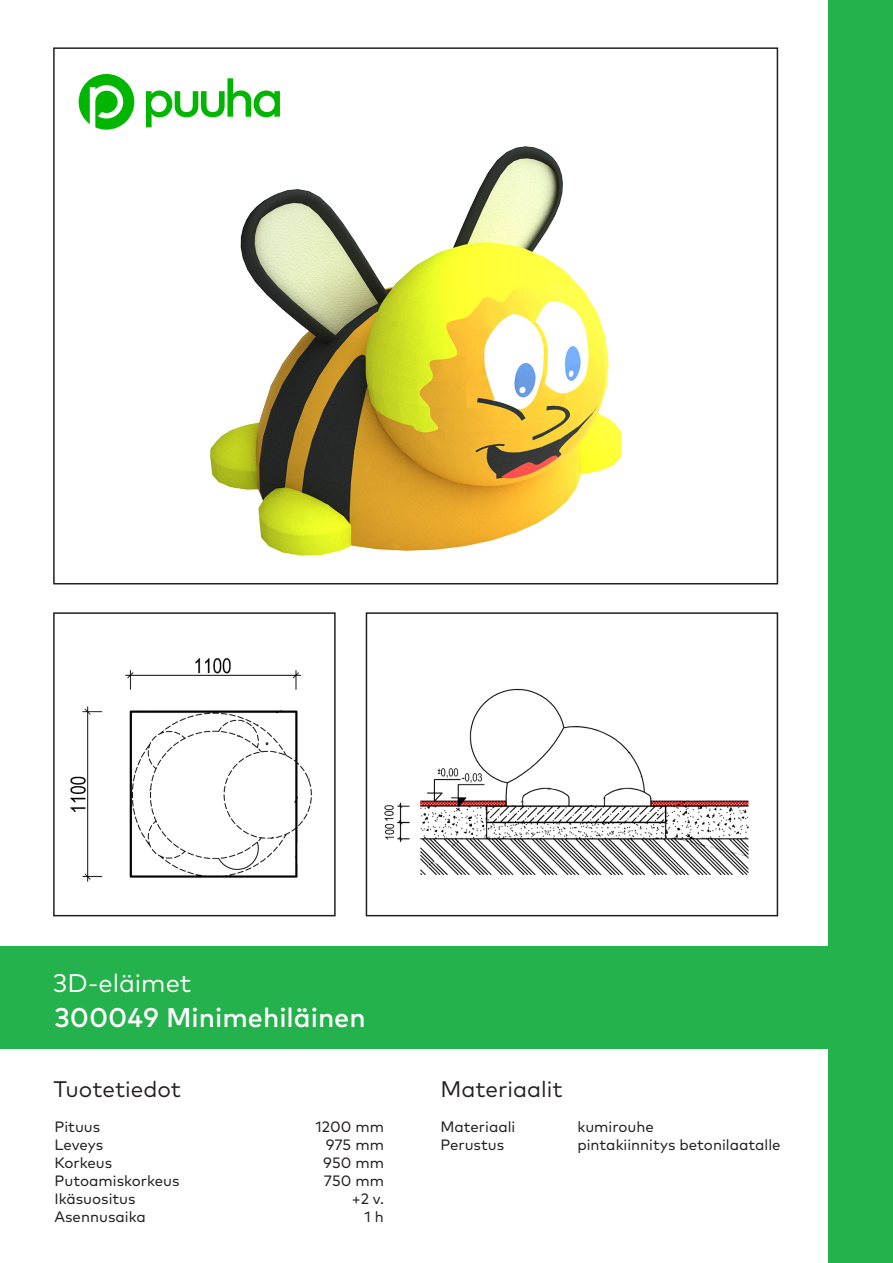
<style>
.page{position:relative;width:893px;height:1263px;background:#fff}
.page>*{position:absolute;margin:0;border:0;box-sizing:border-box;transform-origin:0 0}
.TUOTENUMERO{font:500 27px "Mark Pro";color:#fff}
.TUOTERYHMÄ{font:25.5px "Mark Pro";color:#fff}
.TUOTE_MATERIAALI{font:22.5px "Mark Pro";color:#231f20}
.Tiedot{font:15px "Mark Pro";color:#231f20}
.Numerot{font:15px "Mark Pro";color:#231f20}
</style>
<div class="page">
<div style="left:828px;top:0;width:65px;height:1263px;background:#23b24b"></div>
<svg style="left:79px;top:74px;width:55px;height:56px"></svg>
<svg style="left:146px;top:78px;width:134px;height:49px"></svg>
<div style="left:0;top:946px;width:884px;height:103px;background:#23b24b"></div>
<img style="left:210px;top:147px;width:411px;height:408px">
<img style="left:70px;top:658px;width:243px;height:224px">
<div style="left:366px;top:612px;width:412px;height:304px;border:2px solid #231f20"></div>
<div style="left:53px;top:612px;width:283px;height:304px;border:2px solid #231f20"></div>
<img style="left:384px;top:688px;width:365px;height:188px">
<p class="TUOTERYHMÄ" style="left:53px;top:963px;width:140px">3D-eläimet</p>
<p class="TUOTENUMERO" style="left:54px;top:997px;width:313px">300049 Minimehiläinen</p>
<p class="TUOTE_MATERIAALI" style="left:53px;top:1072px;width:129px">Tuotetiedot</p>
<p class="TUOTE_MATERIAALI" style="left:440px;top:1072px;width:124px">Materiaalit</p>
<p class="Tiedot" style="left:54px;top:1115px;width:47px">Pituus</p>
<p class="Tiedot" style="left:54px;top:1133px;width:50px">Leveys</p>
<p class="Tiedot" style="left:54px;top:1151px;width:59px">Korkeus</p>
<p class="Tiedot" style="left:54px;top:1169px;width:127px">Putoamiskorkeus</p>
<p class="Tiedot" style="left:54px;top:1187px;width:83px">Ikäsuositus</p>
<p class="Tiedot" style="left:54px;top:1205px;width:93px">Asennusaika</p>
<p class="Tiedot" style="left:440px;top:1115px;width:77px">Materiaali</p>
<p class="Tiedot" style="left:440px;top:1133px;width:65px">Perustus</p>
<p class="Numerot" style="left:315px;top:1115px;width:70px">1200 mm</p>
<p class="Numerot" style="left:326px;top:1133px;width:60px">975 mm</p>
<p class="Numerot" style="left:323px;top:1151px;width:62px">950 mm</p>
<p class="Numerot" style="left:324px;top:1169px;width:62px">750 mm</p>
<p class="Numerot" style="left:352px;top:1187px;width:34px">+2 v.</p>
<p class="Numerot" style="left:365px;top:1205px;width:21px">1 h</p>
<p class="Tiedot" style="left:577px;top:1115px;width:78px">kumirouhe</p>
<p class="Tiedot" style="left:577px;top:1133px;width:205px">pintakiinnitys betonilaatalle</p>
</div>
